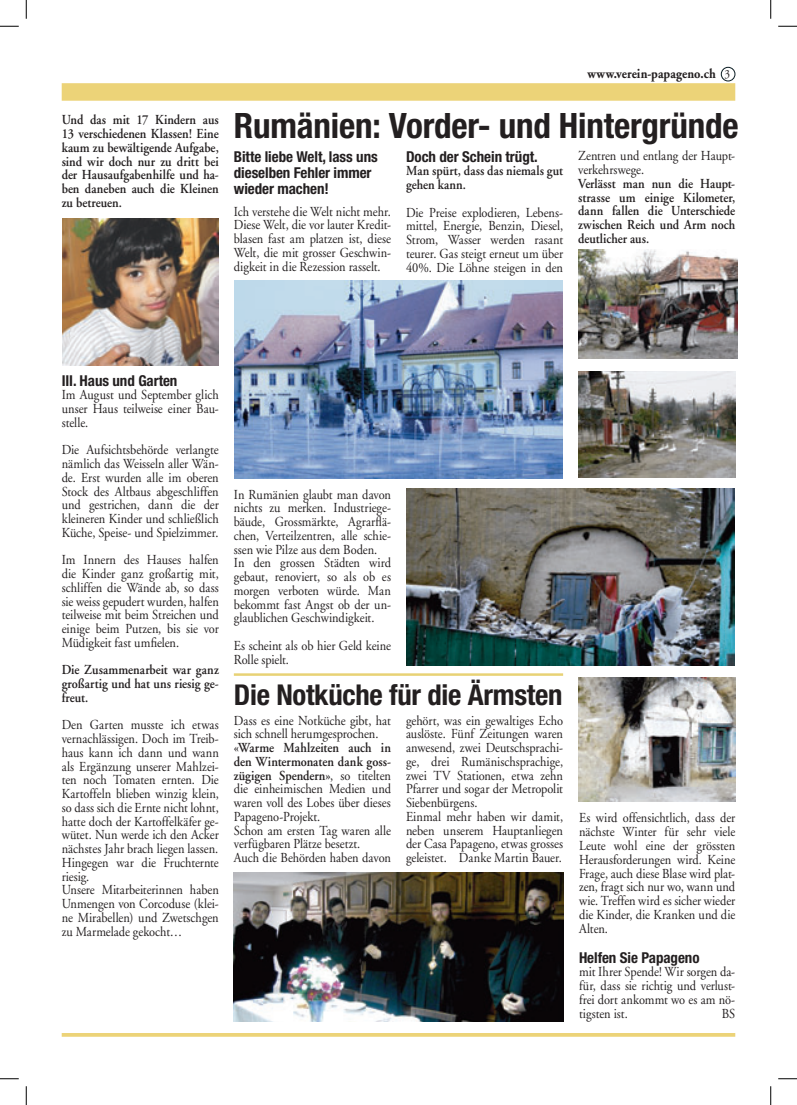
<style>
.page{position:relative;width:797px;height:1105px;background:#fff}
.page>*{position:absolute;margin:0;border:0;box-sizing:border-box;transform-origin:0 0}
.t1{font:700 condensed 35px "Helvetica Neue";letter-spacing:-.005em;color:#231f20}
.t2{font:700 condensed 28.75px "Helvetica Neue";letter-spacing:-.01em;color:#231f20}
.t3{font:700 condensed 15px/16.2px "Helvetica Neue";letter-spacing:-.005em;color:#231f20}
.t4{font:13.75px/13.8px "Adobe Garamond";color:#231f20;text-align:justify;scale:.9 1}
.t5{font:600 13.75px/13.8px "Adobe Garamond";color:#231f20;text-align:justify;scale:.9 1}
.t6{font:700 13.75px "Adobe Garamond";letter-spacing:.005em;color:#231f20;scale:.9 1}
.s1{font-weight:400;font-size:12.5px}
.s2{font-weight:600}
</style>
<div class="page">
<svg style="left:62px;top:1033px;width:673px;height:4px;background:#edd580"></svg>
<div style="left:721px;top:67px;width:14px;height:14px;border:1px solid #091b21;border-radius:50%"></div>
<div style="left:62px;top:83px;width:673px;height:18px;background:#ecd378"></div>
<img style="left:578px;top:678px;width:157px;height:124px">
<img style="left:235px;top:280px;width:328px;height:199px">
<img style="left:578px;top:372px;width:157px;height:105px">
<img style="left:578px;top:249px;width:159px;height:110px">
<img style="left:406px;top:489px;width:328px;height:177px">
<img style="left:62px;top:219px;width:157px;height:146px">
<img style="left:234px;top:872px;width:329px;height:150px">
<hr style="left:234px;top:673px;width:329px;height:3px;background:#e8d275">
<svg style="left:0;top:25px;width:19px;height:2px"></svg>
<svg style="left:778px;top:25px;width:19px;height:2px"></svg>
<svg style="left:0;top:1078px;width:19px;height:1px"></svg>
<svg style="left:778px;top:1078px;width:19px;height:1px"></svg>
<svg style="left:25px;top:0;width:2px;height:19px"></svg>
<svg style="left:25px;top:1086px;width:2px;height:19px"></svg>
<svg style="left:770px;top:0;width:1px;height:19px"></svg>
<svg style="left:770px;top:1086px;width:1px;height:19px"></svg>
<p class="t5" style="left:62px;top:113px;width:176px">Und das mit 17 Kindern aus 13 verschiedenen Klassen! Eine kaum zu bewältigende Aufgabe, sind wir doch nur zu dritt bei der Hausaufgabenhilfe und ha&shy;ben daneben auch die Kleinen zu betreuen.</p>
<p class="t6" style="left:587px;top:66px;width:160px">www.verein-papageno.ch <span class="s1">3</span></p>
<h1 class="t1" style="left:234px;top:104px;width:506px">Rumänien: Vorder- und Hintergründe</h1>
<p class="t3" style="left:234px;top:148px;width:145px">Bitte liebe Welt, lass uns dieselben Fehler immer wieder machen!</p>
<p class="t4" style="left:234px;top:205px;width:176px">Ich verstehe die Welt nicht mehr.<br>Diese Welt, die vor lauter Kredit&shy;blasen fast am platzen ist, diese Welt, die mit grosser Geschwin&shy;digkeit in die Rezession rasselt.</p>
<p class="t4" style="left:578px;top:149px;width:176px">Zentren und entlang der Haupt&shy;verkehrswege.</p>
<p class="t5" style="left:578px;top:177px;width:176px">Verlässt man nun die Haupt&shy;strasse um einige Kilometer, dann fallen die Unterschiede zwischen Reich und Arm noch deutlicher aus.</p>
<p class="t3" style="left:406px;top:148px;width:133px">Doch der Schein trügt.</p>
<p class="t5" style="left:406px;top:164px;width:176px">Man spürt, dass das niemals gut gehen kann.</p>
<p class="t4" style="left:406px;top:206px;width:176px">Die Preise explodieren, Lebens&shy;mittel, Energie, Benzin, Diesel, Strom, Wasser werden rasant teurer. Gas steigt erneut um über 40%. Die Löhne steigen in den</p>
<p class="t3" style="left:62px;top:372px;width:117px">III. Haus und Garten</p>
<p class="t4" style="left:62px;top:388px;width:176px">Im August und September glich unser Haus teilweise einer Bau&shy;stelle.</p>
<p class="t4" style="left:62px;top:443px;width:176px">Die Aufsichtsbehörde verlangte nämlich das Weisseln aller Wän&shy;de. Erst wurden alle im oberen Stock des Altbaus abgeschliffen und gestrichen, dann die der kleineren Kinder und schließlich Küche, Speise- und Spielzimmer.</p>
<p class="t4" style="left:62px;top:553px;width:176px">Im Innern des Hauses halfen die Kinder ganz großartig mit, schliffen die Wände ab, so dass sie weiss gepudert wurden, halfen teilweise mit beim Streichen und einige beim Putzen, bis sie vor Müdigkeit fast umfielen.</p>
<p class="t5" style="left:62px;top:663px;width:176px">Die Zusammenarbeit war ganz großartig und hat uns riesig ge&shy;freut.</p>
<p class="t4" style="left:62px;top:718px;width:176px;text-align:left">Den Garten musste ich etwas vernachlässigen. Doch im Treib&shy;haus kann ich dann und wann als Ergänzung unserer Mahlzei&shy;ten noch Tomaten ernten. Die<br>Kartoffeln blieben winzig klein, so dass sich die Ernte nicht lohnt, hatte doch der Kartoffelkäfer ge&shy;wütet. Nun werde ich den Acker nächstes Jahr brach liegen lassen.<br>Hingegen war die Fruchternte riesig.<br>Unsere Mitarbeiterinnen haben<br>Unmengen von Corcoduse (klei&shy;ne Mirabellen) und Zwetschgen zu Marmelade gekocht…</p>
<p class="t4" style="left:234px;top:488px;width:176px;text-align:left">In Rumänien glaubt man davon nichts zu merken. Industriege&shy;bäude, Grossmärkte, Agrarflä&shy;chen, Verteilzentren, alle schie&shy;ssen wie Pilze aus dem Boden.<br>In den grossen Städten wird gebaut, renoviert, so als ob es morgen verboten würde. Man bekommt fast Angst ob der un&shy;glaublichen Geschwindigkeit.</p>
<p class="t4" style="left:234px;top:639px;width:176px">Es scheint als ob hier Geld keine<br>Rolle spielt.</p>
<h2 class="t2" style="left:234px;top:677px;width:330px">Die Notküche für die Ärmsten</h2>
<p class="t4" style="left:234px;top:714px;width:176px">Dass es eine Notküche gibt, hat sich schnell herumgesprochen.</p>
<p class="t4" style="left:234px;top:741px;width:176px;text-align:left"><span class="s2">«Warme Mahlzeiten auch in den Wintermonaten dank goss&shy;zügigen Spendern»</span>, so titelten die einheimischen Medien und waren voll des Lobes über dieses<br>Papageno-Projekt.<br>Schon am ersten Tag waren alle verfügbaren Plätze besetzt.<br>Auch die Behörden haben davon</p>
<p class="t4" style="left:406px;top:714px;width:176px;text-align:left">gehört, was ein gewaltiges Echo auslöste. Fünf Zeitungen waren anwesend, zwei Deutschsprachi&shy;ge, drei Rumänischsprachige, zwei TV Stationen, etwa zehn<br>Pfarrer und sogar der Metropolit<br>Siebenbürgens.<br>Einmal mehr haben wir damit, neben unserem Hauptanliegen der Casa Papageno, etwas grosses geleistet. Danke Martin Bauer.</p>
<p class="t4" style="left:579px;top:812px;width:175px">Es wird offensichtlich, dass der nächste Winter für sehr viele Leute wohl eine der grössten Herausforderungen wird. Keine Frage, auch diese Blase wird plat&shy;zen, fragt sich nur wo, wann und wie. Treffen wird es sicher wieder die Kinder, die Kranken und die Alten.</p>
<p class="t3" style="left:579px;top:949px;width:122px">Helfen Sie Papageno</p>
<p class="t4" style="left:579px;top:965px;width:175px">mit Ihrer Spende! Wir sorgen da&shy;für, dass sie richtig und verlust&shy;frei dort ankommt wo es am nö&shy;tigsten ist.</p>
<p class="t4" style="left:721px;top:1007px;width:17px">BS</p>
</div>
